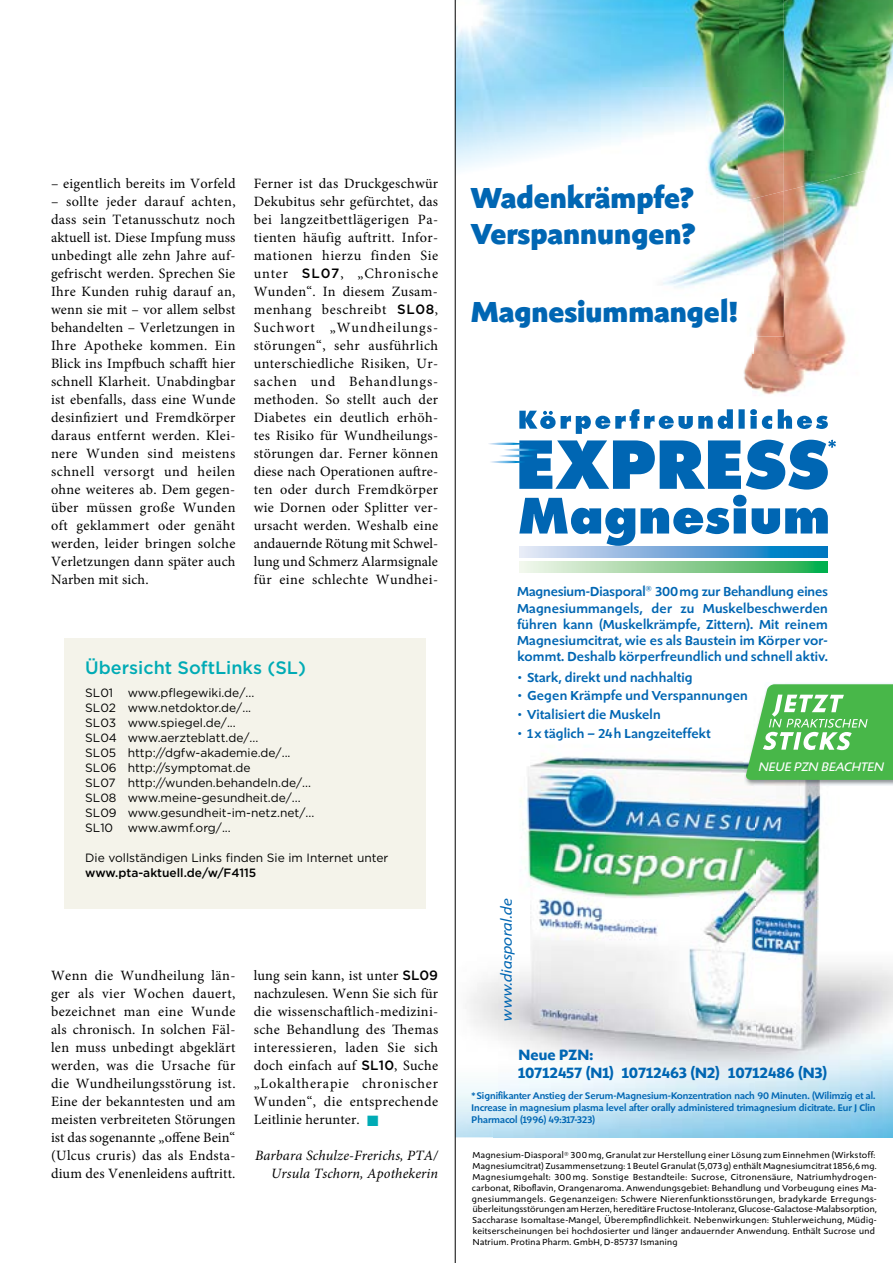
<style>
.page{position:relative;width:893px;height:1263px;background:#fff}
.page>*{position:absolute;margin:0;border:0;box-sizing:border-box;transform-origin:0 0}
.t1{font:800 30px/36px "Shinn";color:#0066b3}
.t2{font:500 18px "Gotham";color:#00abb5}
.t3{font:700 15.45px/17.7px "Shinn";letter-spacing:.015em;color:#0066b3}
.t4{font:italic 15px "Shinn";color:#0066b3}
.t5{font:14.25px/18px "Minion Pro";letter-spacing:.015em;color:#000;text-align:justify}
.t6{font:italic 14.25px/18px "Minion Pro";letter-spacing:.01em;color:#000;text-align:right}
.t7{font:500 13.5px/16.2px "Shinn";letter-spacing:.02em;color:#0066b3;text-align:justify}
.t8{font:italic 12.9px "Shinn";letter-spacing:.02em;color:#fff}
.t9{font:12px/15px "Gotham";color:#000}
.t10{font:500 12px "Gotham";color:#000}
.t11{font:500 10.05px/12px "Shinn";color:#0066b3;text-align:justify}
.t12{font:9px/10.8px "Shinn";letter-spacing:.045em;color:#000}
.s1{font-family:"Gotham";font-weight:500;font-size:13.5px}
.s2{color:#00abb5}
</style>
<div class="page">
<div style="left:64px;top:638px;width:361px;height:270px;background:#f4f3ea"></div>
<img style="left:519px;top:546px;width:309px;height:1px">
<img style="left:493px;top:1111px;width:400px;height:26px">
<img style="left:456px;top:0;width:145px;height:170px">
<img style="left:753px;top:191px;width:110px;height:204px">
<img style="left:744px;top:352px;width:9px;height:37px">
<img style="left:784px;top:0;width:109px;height:191px">
<img style="left:663px;top:203px;width:121px;height:133px">
<img style="left:601px;top:0;width:137px;height:237px">
<img style="left:738px;top:0;width:46px;height:203px">
<img style="left:456px;top:572px;width:300px;height:539px">
<img style="left:756px;top:572px;width:72px;height:1px">
<img style="left:756px;top:785px;width:137px;height:326px">
<svg style="left:519px;top:409px;width:309px;height:25px"></svg>
<svg style="left:519px;top:561px;width:309px;height:11px;background:#8ed098"></svg>
<svg style="left:519px;top:547px;width:309px;height:11px;background:#6ea9d9"></svg>
<svg style="left:489px;top:440px;width:347px;height:106px"></svg>
<img style="left:744px;top:682px;width:149px;height:103px">
<svg style="left:745px;top:684px;width:148px;height:96px"></svg>
<hr style="left:455px;top:0;width:1px;height:1263px;background:#000">
<p class="t5" style="left:51px;top:175px;width:186px">– eigentlich bereits im Vorfeld</p>
<p class="t5" style="left:51px;top:193px;width:186px">– sollte jeder darauf achten, dass sein Tetanusschutz noch aktuell ist. Diese Impfung muss unbedingt alle zehn Jahre auf&shy;gefrischt werden. Sprechen Sie Ihre Kunden ruhig darauf an, wenn sie mit – vor allem selbst behandelten – Verletzungen in Ihre Apotheke kommen. Ein Blick ins Impfbuch schafft hier schnell Klarheit. Unabdingbar ist ebenfalls, dass eine Wunde desinfiziert und Fremdkörper daraus entfernt werden. Klei&shy;nere Wunden sind meistens schnell versorgt und heilen ohne weiteres ab. Dem gegen&shy;über müssen große Wunden oft geklammert oder genäht werden, leider bringen solche Verletzungen dann später auch Narben mit sich.</p>
<p class="t5" style="left:254px;top:175px;width:186px">Ferner ist das Druckgeschwür Dekubitus sehr gefürchtet, das bei langzeitbettlägerigen Pa&shy;tienten häufig auftritt. Infor&shy;mationen hierzu finden Sie unter <span class="s1">SL07</span>, „Chronische Wunden“. In diesem Zusam&shy;menhang beschreibt <span class="s1">SL08</span>, Suchwort „Wundheilungs&shy;störungen“, sehr ausführlich unterschiedliche Risiken, Ur&shy;sachen und Behandlungs&shy;methoden. So stellt auch der Diabetes ein deutlich erhöh&shy;tes Risiko für Wundheilungs&shy;störungen dar. Ferner können diese nach Operationen auftre&shy;ten oder durch Fremdkörper wie Dornen oder Splitter ver&shy;ursacht werden. Weshalb eine andauernde Rötung mit Schwel&shy;lung und Schmerz Alarmsignale für eine schlechte Wundhei-</p>
<p class="t2" style="left:85px;top:656px;width:222px">Übersicht SoftLinks (SL)</p>
<p class="t9" style="left:85px;top:685px;width:33px">SL01<br>SL02<br>SL03<br>SL04<br>SL05<br>SL06<br>SL07<br>SL08<br>SL09<br>SL10</p>
<p class="t9" style="left:85px;top:850px;width:305px">Die vollständigen Links finden Sie im Internet unter</p>
<p class="t10" style="left:85px;top:865px;width:173px">www.pta-aktuell.de/w/F4115</p>
<p class="t9" style="left:128px;top:685px;width:188px">www.pflegewiki.de/... www.netdoktor.de/... www.spiegel.de/... www.aerzteblatt.de/... http://dgfw-akademie.de/... http://symptomat.de http://wunden.behandeln.de/... www.meine-gesundheit.de/... www.gesundheit-im-netz.net/... www.awmf.org/...</p>
<p class="t5" style="left:51px;top:967px;width:186px">Wenn die Wundheilung län&shy;ger als vier Wochen dauert, bezeichnet man eine Wunde als chronisch. In solchen Fäl&shy;len muss unbedingt abgeklärt werden, was die Ursache für die Wundheilungsstörung ist.<br>Eine der bekanntesten und am meisten verbreiteten Störungen ist das sogenannte „offene Bein“ (Ulcus cruris) das als Endsta&shy;dium des Venenleidens auftritt.</p>
<p class="t5" style="left:254px;top:967px;width:186px">lung sein kann, ist unter <span class="s1">SL09 </span>nachzulesen. Wenn Sie sich für die wissenschaftlich-medizini&shy;sche Behandlung des Themas interessieren, laden Sie sich doch einfach auf <span class="s1">SL10</span>, Suche „Lokaltherapie chronischer Wunden“, die entsprechende Leitlinie herunter. <span class="s2">■</span></p>
<p class="t6" style="left:255px;top:1147px;width:185px">Barbara Schulze-Frerichs, PTA/<br>Ursula Tschorn, Apothekerin</p>
<h1 class="t1" style="left:472px;top:180px;width:226px">Wadenkrämpfe?<br>Verspannungen?</h1>
<h1 class="t1" style="left:472px;top:294px;width:268px">Magnesiummangel!</h1>
<p class="t7" style="left:517px;top:583px;width:312px">Magnesium-Diasporal<sup>®</sup> 300 mg zur Behandlung eines Magnesiummangels, der zu Muskelbeschwerden führen kann (Muskelkrämpfe, Zittern). Mit reinem Magnesiumcitrat, wie es als Baustein im Körper vor&shy;kommt. Deshalb körperfreundlich und schnell aktiv.</p>
<p class="t7" style="left:517px;top:669px;width:177px">• Stark, direkt und nachhaltig</p>
<p class="t7" style="left:517px;top:687px;width:232px">• Gegen Krämpfe und Verspannungen</p>
<p class="t7" style="left:517px;top:706px;width:145px">• Vitalisiert die Muskeln</p>
<p class="t7" style="left:517px;top:725px;width:195px">• 1 x täglich – 24 h Langzeiteffekt</p>
<p class="t4" style="left:498px;top:1021px;width:124px;rotate:-90deg">www.diasporal.de</p>
<p class="t8" style="left:758px;top:759px;width:127px">NEUE PZN BEACHTEN</p>
<p class="t3" style="left:518px;top:1046px;width:310px">Neue PZN:<br>10712457 (N1) 10712463 (N2) 10712486 (N3)</p>
<p class="t11" style="left:472px;top:1089px;width:405px">* Signifikanter Anstieg der Serum-Magnesium-Konzentration nach 90 Minuten. (Wilimzig et al.<br>Increase in magnesium plasma level after orally administered trimagnesium dicitrate. Eur J Clin Pharmacol (1996) 49:317-323)</p>
<p class="t12" style="left:472px;top:1150px;width:406px">Magnesium-Diasporal<sup>®</sup> 300 mg, Granulat zur Herstellung einer Lösung zum Einnehmen (Wirkstoff:<br>Magnesiumcitrat) Zusammensetzung: 1 Beutel Granulat (5,073 g) enthält Magnesiumcitrat 1856,6 mg.<br>Magnesiumgehalt: 300 mg. Sonstige Bestandteile: Sucrose, Citronensäure, Natriumhydrogen&shy;carbonat, Riboflavin, Orangenaroma. Anwendungsgebiet: Behandlung und Vorbeugung eines Ma&shy;gne si ummangels. Gegenanzeigen: Schwere Nierenfunktionsstörungen, bradykarde Erregungs&shy;überleitungsstörungen am Herzen, hereditäre Fructose-Intoleranz, Glucose-Galactose-Malabsorption, Saccharase Isomaltase-Mangel, Überempfindlichkeit. Nebenwirkungen: Stuhlerweichung, Müdig&shy;keitserscheinungen bei hochdosierter und länger andauernder Anwendung. Enthält Sucrose und Natrium. Protina Pharm. GmbH, D-85737 Ismaning</p>
</div>
